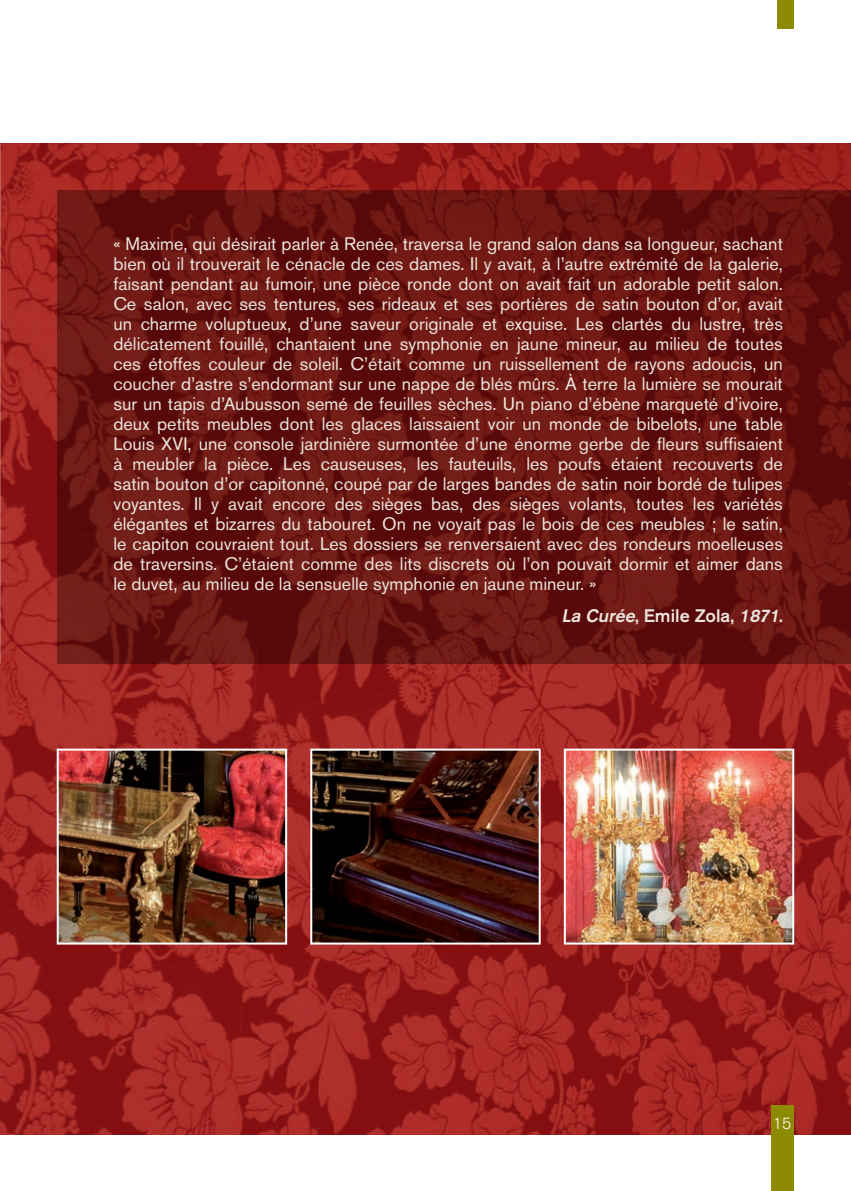
<style>
.page{position:relative;width:851px;height:1191px;background:#fff}
.page>*{position:absolute;margin:0;border:0;box-sizing:border-box;transform-origin:0 0}
.t1{font:18px/20px "Akzidenz Grotesk BE";color:#ebe5dc;text-align:justify}
.t2{font:500 18px "Akzidenz Grotesk BE";color:#ebe5dc}
.t3{font:300 16px "Akzidenz Grotesk BE";color:#fff}
.s1{font-style:italic}
</style>
<div class="page">
<img style="left:0;top:143px;width:850px;height:991px">
<div style="left:771px;top:1106px;width:23px;height:85px;background:#8d8b02"></div>
<div style="left:777px;top:0;width:16px;height:28px;background:#8d8b02"></div>
<img style="left:0;top:0;width:1px;height:663px">
<svg style="left:57px;top:190px;width:793px;height:473px;background:#671310"></svg>
<img style="left:566px;top:751px;width:225px;height:190px">
<div style="left:563px;top:748px;width:231px;height:196px;border:2px solid #fff"></div>
<img style="left:313px;top:751px;width:224px;height:190px">
<div style="left:310px;top:748px;width:230px;height:196px;border:2px solid #fff"></div>
<img style="left:60px;top:751px;width:224px;height:190px">
<div style="left:57px;top:748px;width:230px;height:196px;border:2px solid #fff"></div>
<p class="t1" style="left:113px;top:234px;width:671px">« Maxime, qui désirait parler à Renée, traversa le grand salon dans sa longueur, sachant bien où il trouverait le cénacle de ces dames. Il y avait, à l’autre extrémité de la galerie, faisant pendant au fumoir, une pièce ronde dont on avait fait un adorable petit salon.<br>Ce salon, avec ses tentures, ses rideaux et ses portières de satin bouton d’or, avait un charme voluptueux, d’une saveur originale et exquise. Les clartés du lustre, très délicatement fouillé, chantaient une symphonie en jaune mineur, au milieu de toutes ces étoffes couleur de soleil. C’était comme un ruissellement de rayons adoucis, un coucher d’astre s’endormant sur une nappe de blés mûrs. À terre la lumière se mourait sur un tapis d’Aubusson semé de feuilles sèches. Un piano d’ébène marqueté d’ivoire, deux petits meubles dont les glaces laissaient voir un monde de bibelots, une table Louis XVI, une console jardinière surmontée d’une énorme gerbe de fleurs suffisaient à meubler la pièce. Les causeuses, les fauteuils, les poufs étaient recouverts de satin bouton d’or capitonné, coupé par de larges bandes de satin noir bordé de tulipes voyantes. Il y avait encore des sièges bas, des sièges volants, toutes les variétés élégantes et bizarres du tabouret. On ne voyait pas le bois de ces meubles ; le satin, le capiton couvraient tout. Les dossiers se renversaient avec des rondeurs moelleuses de traversins. C’étaient comme des lits discrets où l’on pouvait dormir et aimer dans le duvet, au milieu de la sensuelle symphonie en jaune mineur. »</p>
<p class="t2" style="left:561px;top:604px;width:223px"><span class="s1">La Curée</span>, Em i le Zola, <span class="s1">1871</span>.</p>
<p class="t3" style="left:772px;top:1114px;width:20px">15</p>
</div>
